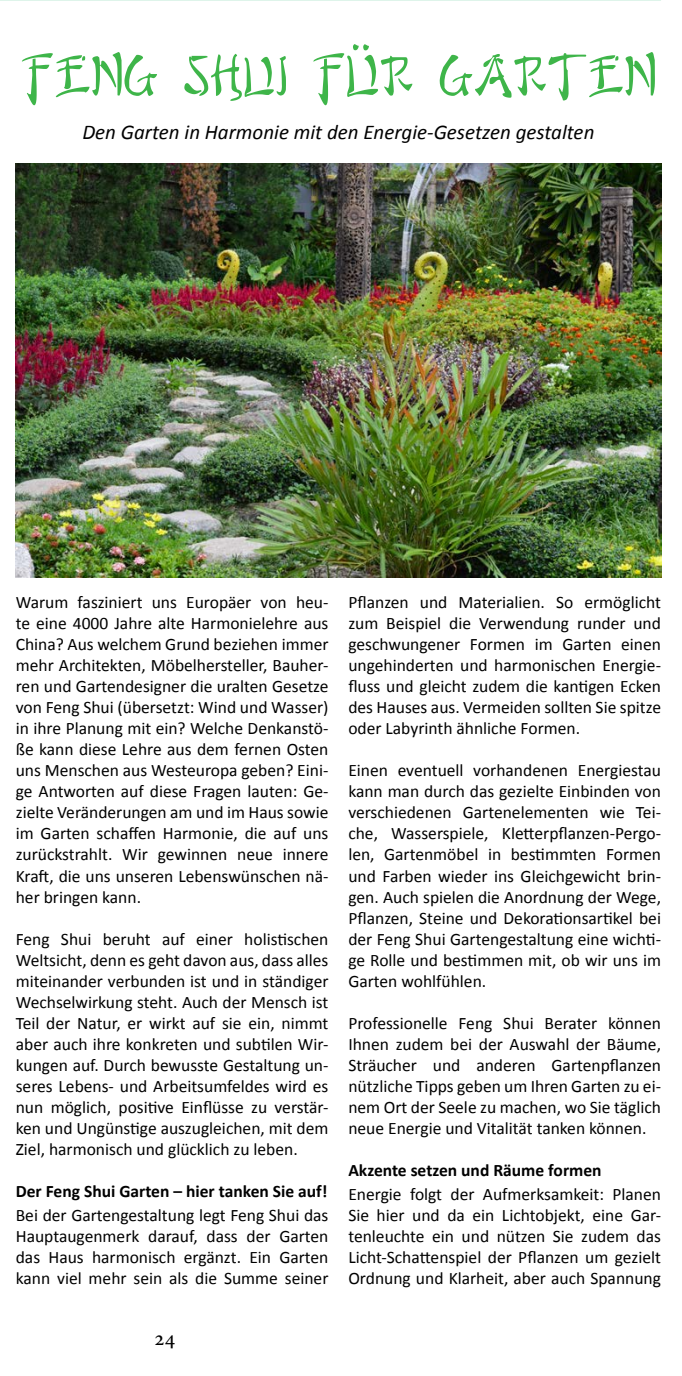
<style>
.page{position:relative;width:682px;height:1376px;background:#fff}
.page>*{position:absolute;margin:0;border:0;box-sizing:border-box;transform-origin:0 0}
.t1{font:68.25px "Bushido";color:#3eb549}
.t2{font:italic 21px "Calibri";color:#000}
.t3{font:21px "Adobe Hebrew";color:#000}
.t4{font:17.5px/21px "Calibri";color:#000;text-align:justify}
.s1{font-weight:700}
</style>
<div class="page">
<hr style="left:0;top:0;width:661px;height:1px;background:#00b15e">
<img style="left:16px;top:163px;width:645px;height:414px">
<p class="t1" style="left:21px;top:38px;width:637px">Feng Shui für Garten</p>
<p class="t2" style="left:82px;top:118px;width:513px">Den Garten in Harmonie mit den Energie-Gesetzen gestalten</p>
<p class="t4" style="left:16px;top:592px;width:314px">Warum fasziniert uns Europäer von heu&shy;te eine 4000 Jahre alte Harmonielehre aus China? Aus welchem Grund beziehen immer mehr Architekten, Möbelhersteller, Bauher&shy;ren und Gartendesigner die uralten Gesetze von Feng Shui (übersetzt: Wind und Wasser) in ihre Planung mit ein? Welche Denkanstö&shy;ße kann diese Lehre aus dem fernen Osten uns Menschen aus Westeuropa geben? Eini&shy;ge Antworten auf diese Fragen lauten: Ge&shy;zielte Veränderungen am und im Haus sowie im Garten schaffen Harmonie, die auf uns zurückstrahlt. Wir gewinnen neue innere Kraft, die uns unseren Lebenswünschen nä&shy;her bringen kann.</p>
<p class="t4" style="left:16px;top:928px;width:314px">Feng Shui beruht auf einer holistischen Weltsicht, denn es geht davon aus, dass alles miteinander verbunden ist und in ständiger Wechselwirkung steht. Auch der Mensch ist Teil der Natur, er wirkt auf sie ein, nimmt aber auch ihre konkreten und subtilen Wir&shy;kungen auf. Durch bewusste Gestaltung un&shy;seres Lebens- und Arbeitsumfeldes wird es nun möglich, positive Einflüsse zu verstär&shy;ken und Ungünstige auszugleichen, mit dem Ziel, harmonisch und glücklich zu leben.</p>
<p class="t4" style="left:16px;top:1178px;width:314px;line-height:24.5px"><span class="s1">Der Feng Shui Garten – hier tanken Sie auf!<br></span>Bei der Gartengestaltung legt Feng Shui das</p>
<p class="t4" style="left:16px;top:1225px;width:314px">Hauptaugenmerk darauf, dass der Garten das Haus harmonisch ergänzt. Ein Garten kann viel mehr sein als die Summe seiner</p>
<p class="t3" style="left:154px;top:1325px;width:23px">24</p>
<p class="t4" style="left:348px;top:592px;width:314px">Pflanzen und Materialien. So ermöglicht zum Beispiel die Verwendung runder und geschwungener Formen im Garten einen ungehinderten und harmonischen Energie&shy;fluss und gleicht zudem die kantigen Ecken des Hauses aus. Vermeiden sollten Sie spitze oder Labyrinth ähnliche Formen.</p>
<p class="t4" style="left:348px;top:760px;width:314px">Einen eventuell vorhandenen Energiestau kann man durch das gezielte Einbinden von verschiedenen Gartenelementen wie Tei&shy;che, Wasserspiele, Kletterpflanzen-Pergo&shy;len, Gartenmöbel in bestimmten Formen und Farben wieder ins Gleichgewicht brin&shy;gen. Auch spielen die Anordnung der Wege, Pflanzen, Steine und Dekorationsartikel bei der Feng Shui Gartengestaltung eine wichti&shy;ge Rolle und bestimmen mit, ob wir uns im Garten wohlfühlen.</p>
<p class="t4" style="left:348px;top:1012px;width:314px">Professionelle Feng Shui Berater können Ihnen zudem bei der Auswahl der Bäume, Sträucher und anderen Gartenpflanzen nützliche Tipps geben um Ihren Garten zu ei&shy;nem Ort der Seele zu machen, wo Sie täglich neue Energie und Vitalität tanken können.</p>
<p class="t4" style="left:348px;top:1157px;width:314px;line-height:24.5px"><span class="s1">Akzente setzen und Räume formen<br></span>Energie folgt der Aufmerksamkeit: Planen</p>
<p class="t4" style="left:348px;top:1204px;width:314px">Sie hier und da ein Lichtobjekt, eine Gar&shy;tenleuchte ein und nützen Sie zudem das Licht-Schattenspiel der Pflanzen um gezielt Ordnung und Klarheit, aber auch Spannung</p>
</div>
